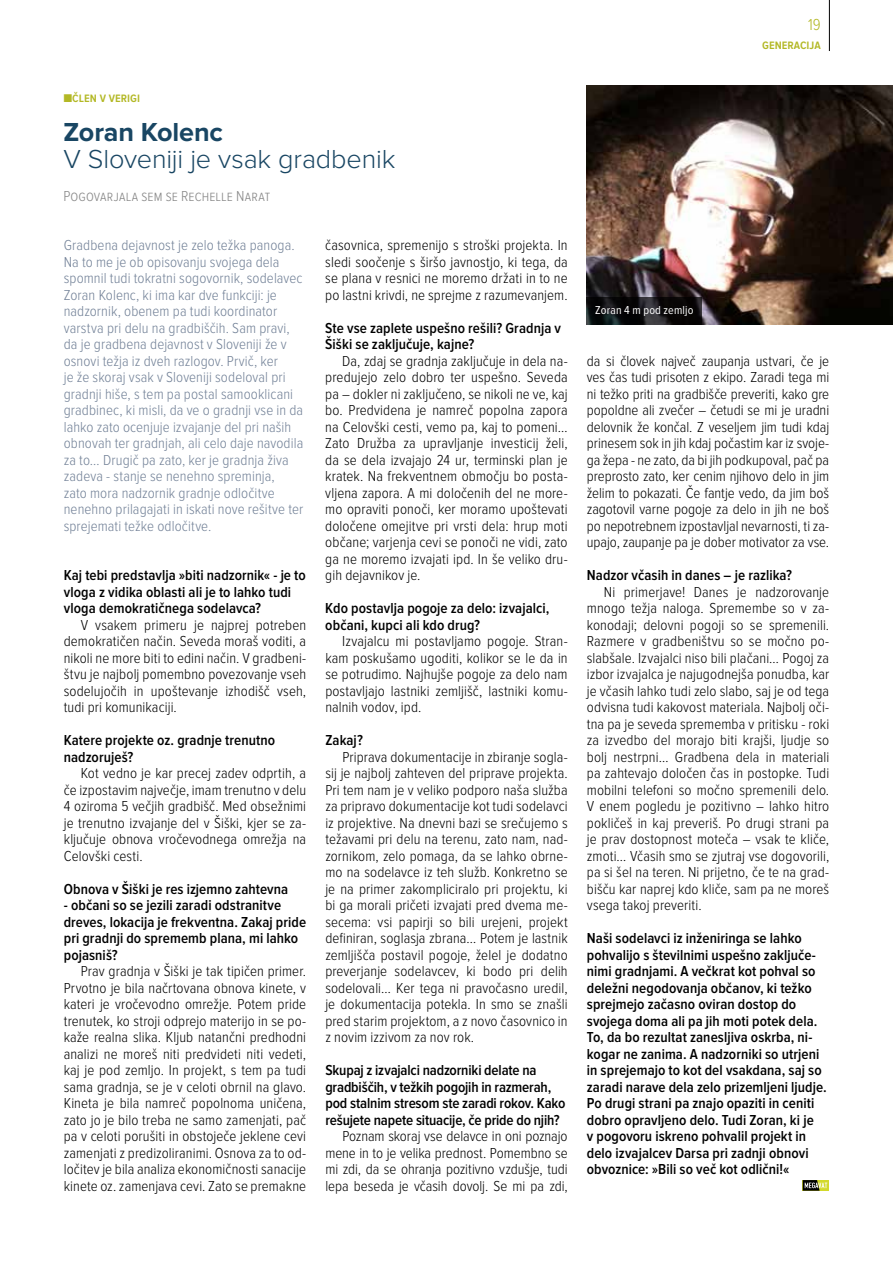
<style>
.page{position:relative;width:893px;height:1263px;background:#fff}
.page>*{position:absolute;margin:0;border:0;box-sizing:border-box;transform-origin:0 0}
.t1{font:300 27px "Proxima Nova";letter-spacing:-.005em;color:#194663}
.t2{font:700 27px "Proxima Nova";letter-spacing:-.005em;color:#194663}
.t3{font:300 16.5px "Proxima Nova Cond";color:#b3b825}
.t4{font:300 15px/16.5px "Proxima Nova Cond";letter-spacing:.005em;color:#000;text-align:justify}
.t5{font:600 15px/16.5px "Proxima Nova Cond";letter-spacing:.005em;color:#000}
.t6{font:300 15px/16.5px "Proxima Nova Cond";letter-spacing:.005em;color:#728197}
.t7{font:300 15px "Proxima Nova Cond";letter-spacing:.01em;color:#878787}
.t8{font:600 13.5px "Proxima Nova Cond";color:#b3b825}
.t9{font:12px "Proxima Nova Cond";letter-spacing:.015em;color:#fff}
</style>
<div class="page">
<hr style="left:829px;top:0;width:1px;height:51px;background:#000">
<svg style="left:827px;top:1180px;width:2px;height:11px"></svg>
<svg style="left:803px;top:1180px;width:24px;height:11px"></svg>
<img style="left:587px;top:85px;width:306px;height:239px">
<svg style="left:587px;top:297px;width:115px;height:27px;background:#121214"></svg>
<p class="t8" style="left:63px;top:91px;width:78px">■člen v verigi</p>
<h1 class="t2" style="left:63px;top:119px;width:161px">Zoran Kolenc</h1>
<h1 class="t1" style="left:63px;top:146px;width:333px">V Sloveniji je vsak gradbenik</h1>
<p class="t7" style="left:63px;top:189px;width:208px">Pogovarjala sem se Rechelle Narat</p>
<p class="t6" style="left:64px;top:237px;width:241px">Gradbena dejavnost je zelo težka panoga.<br>Na to me je ob opisovanju svojega dela spomnil tudi tokratni sogovornik, sodelavec Zoran Kolenc, ki ima kar dve funkciji: je nadzornik, obenem pa tudi koordinator varstva pri delu na gradbiščih. Sam pravi, da je gradbena dejavnost v Sloveniji že v osnovi težja iz dveh razlogov. Prvič, ker<br>je že skoraj vsak v Sloveniji sodeloval pri gradnji hiše, s tem pa postal samooklicani gradbinec, ki misli, da ve o gradnji vse in da lahko zato ocenjuje izvajanje del pri naših obnovah ter gradnjah, ali celo daje navodila za to… Drugič pa zato, ker je gradnja živa zadeva - stanje se nenehno spreminja,<br>zato mora nadzornik gradnje odločitve nenehno prilagajati in iskati nove rešitve ter sprejemati težke odločitve.</p>
<p class="t5" style="left:64px;top:567px;width:244px">Kaj tebi predstavlja »biti nadzornik« - je to vloga z vidika oblasti ali je to lahko tudi vloga demokratičnega sodelavca?</p>
<p class="t4" style="left:64px;top:617px;width:244px;text-indent:17px">V vsakem primeru je najprej potreben demokratičen način. Seveda moraš voditi, a nikoli ne more biti to edini način. V gradbeni&shy;štvu je najbolj pomembno povezovanje vseh sodelujočih in upoštevanje izhodišč vseh, tudi pri komunikaciji.</p>
<p class="t5" style="left:64px;top:732px;width:213px">Katere projekte oz. gradnje trenutno nadzoruješ?</p>
<p class="t4" style="left:64px;top:765px;width:244px;text-indent:17px">Kot vedno je kar precej zadev odprtih, a če izpostavim največje, imam trenutno v delu 4 oziroma 5 večjih gradbišč. Med obsežnimi je trenutno izvajanje del v Šiški, kjer se za&shy;ključuje obnova vročevodnega omrežja na Celovški cesti.</p>
<p class="t5" style="left:64px;top:881px;width:226px">Obnova v Šiški je res izjemno zahtevna</p>
<p class="t5" style="left:64px;top:897px;width:244px">- občani so se jezili zaradi odstranitve dreves, lokacija je frekventna. Zakaj pride pri gradnji do sprememb plana, mi lahko pojasniš?</p>
<p class="t4" style="left:64px;top:963px;width:244px;text-indent:17px">Prav gradnja v Šiški je tak tipičen primer.<br>Prvotno je bila načrtovana obnova kinete, v kateri je vročevodno omrežje. Potem pride trenutek, ko stroji odprejo materijo in se po&shy;kaže realna slika. Kljub natančni predhodni analizi ne moreš niti predvideti niti vedeti, kaj je pod zemljo. In projekt, s tem pa tudi sama gradnja, se je v celoti obrnil na glavo.<br>Kineta je bila namreč popolnoma uničena, zato jo je bilo treba ne samo zamenjati, pač pa v celoti porušiti in obstoječe jeklene cevi zamenjati z predizoliranimi. Osnova za to od&shy;ločitev je bila analiza ekonomičnosti sanacije kinete oz. zamenjava cevi. Zato se premakne</p>
<p class="t4" style="left:325px;top:237px;width:244px">časovnica, spremenijo s stroški projekta. In sledi soočenje s širšo javnostjo, ki tega, da se plana v resnici ne moremo držati in to ne po lastni krivdi, ne sprejme z razumevanjem.</p>
<p class="t5" style="left:325px;top:320px;width:237px">Ste vse zaplete uspešno rešili? Gradnja v<br>Šiški se zaključuje, kajne?</p>
<p class="t4" style="left:325px;top:353px;width:245px;text-indent:17px">Da, zdaj se gradnja zaključuje in dela na&shy;predujejo zelo dobro ter uspešno. Seveda pa – dokler ni zaključeno, se nikoli ne ve, kaj bo. Predvidena je namreč popolna zapora na Celovški cesti, vemo pa, kaj to pomeni… Zato Družba za upravljanje investicij želi, da se dela izvajajo 24 ur, terminski plan je kratek. Na frekventnem območju bo posta&shy;vljena zapora. A mi določenih del ne more&shy;mo opraviti ponoči, ker moramo upoštevati določene omejitve pri vrsti dela: hrup moti občane; varjenja cevi se ponoči ne vidi, zato ga ne moremo izvajati ipd. In še veliko dru&shy;gih dejavnikov je.</p>
<p class="t5" style="left:325px;top:600px;width:226px">Kdo postavlja pogoje za delo: izvajalci, občani, kupci ali kdo drug?</p>
<p class="t4" style="left:325px;top:633px;width:244px;text-indent:17px">Izvajalcu mi postavljamo pogoje. Stran&shy;kam poskušamo ugoditi, kolikor se le da in se potrudimo. Najhujše pogoje za delo nam postavljajo lastniki zemljišč, lastniki komu&shy;nalnih vodov, ipd.</p>
<p class="t5" style="left:325px;top:732px;width:39px">Zakaj?</p>
<p class="t4" style="left:325px;top:749px;width:244px;text-indent:17px">Priprava dokumentacije in zbiranje sogla&shy;sij je najbolj zahteven del priprave projekta.<br>Pri tem nam je v veliko podporo naša služba za pripravo dokumentacije kot tudi sodelavci iz projektive. Na dnevni bazi se srečujemo s težavami pri delu na terenu, zato nam, nad&shy;zornikom, zelo pomaga, da se lahko obrne&shy;mo na sodelavce iz teh služb. Konkretno se je na primer zakompliciralo pri projektu, ki bi ga morali pričeti izvajati pred dvema me&shy;secema: vsi papirji so bili urejeni, projekt definiran, soglasja zbrana… Potem je lastnik zemljišča postavil pogoje, želel je dodatno preverjanje sodelavcev, ki bodo pri delih sodelovali… Ker tega ni pravočasno uredil, je dokumentacija potekla. In smo se znašli pred starim projektom, a z novo časovnico in z novim izzivom za nov rok.</p>
<p class="t5" style="left:325px;top:1062px;width:242px">Skupaj z izvajalci nadzorniki delate na gradbiščih, v težkih pogojih in razmerah, pod stalnim stresom ste zaradi rokov. Kako rešujete napete situacije, če pride do njih?</p>
<p class="t4" style="left:325px;top:1128px;width:244px;text-indent:17px">Poznam skoraj vse delavce in oni poznajo mene in to je velika prednost. Pomembno se mi zdi, da se ohranja pozitivno vzdušje, tudi lepa beseda je včasih dovolj. Se mi pa zdi,</p>
<p class="t3" style="left:808px;top:17px;width:14px">19</p>
<p class="t8" style="left:762px;top:38px;width:60px">generacija</p>
<p class="t9" style="left:595px;top:304px;width:100px">Zoran 4 m pod zemljo</p>
<p class="t4" style="left:587px;top:353px;width:245px">da si človek največ zaupanja ustvari, če je ves čas tudi prisoten z ekipo. Zaradi tega mi ni težko priti na gradbišče preveriti, kako gre popoldne ali zvečer – četudi se mi je uradni delovnik že končal. Z veseljem jim tudi kdaj prinesem sok in jih kdaj počastim kar iz svoje&shy;ga žepa - ne zato, da bi jih podkupoval, pač pa preprosto zato, ker cenim njihovo delo in jim želim to pokazati. Če fantje vedo, da jim boš zagotovil varne pogoje za delo in jih ne boš po nepotrebnem izpostavljal nevarnosti, ti za&shy;upajo, zaupanje pa je dober motivator za vse.</p>
<p class="t5" style="left:587px;top:567px;width:207px">Nadzor včasih in danes – je razlika?</p>
<p class="t4" style="left:587px;top:584px;width:244px;text-indent:17px">Ni primerjave! Danes je nadzorovanje mnogo težja naloga. Spremembe so v za&shy;konodaji; delovni pogoji so se spremenili.<br>Razmere v gradbeništvu so se močno po&shy;slabšale. Izvajalci niso bili plačani… Pogoj za izbor izvajalca je najugodnejša ponudba, kar je včasih lahko tudi zelo slabo, saj je od tega odvisna tudi kakovost materiala. Najbolj oči&shy;tna pa je seveda sprememba v pritisku - roki za izvedbo del morajo biti krajši, ljudje so bolj nestrpni… Gradbena dela in materiali pa zahtevajo določen čas in postopke. Tudi mobilni telefoni so močno spremenili delo.<br>V enem pogledu je pozitivno – lahko hitro pokličeš in kaj preveriš. Po drugi strani pa je prav dostopnost moteča – vsak te kliče, zmoti… Včasih smo se zjutraj vse dogovorili, pa si šel na teren. Ni prijetno, če te na grad&shy;bišču kar naprej kdo kliče, sam pa ne moreš vsega takoj preveriti.</p>
<p class="t5" style="left:587px;top:930px;width:241px">Naši sodelavci iz inženiringa se lahko pohvalijo s številnimi uspešno zaključe&shy;nimi gradnjami. A večkrat kot pohval so deležni negodovanja občanov, ki težko sprejmejo začasno oviran dostop do svojega doma ali pa jih moti potek dela.<br>To, da bo rezultat zanesljiva oskrba, ni&shy;kogar ne zanima. A nadzorniki so utrjeni in sprejemajo to kot del vsakdana, saj so zaradi narave dela zelo prizemljeni ljudje.<br>Po drugi strani pa znajo opaziti in ceniti dobro opravljeno delo. Tudi Zoran, ki je<br>v pogovoru iskreno pohvalil projekt in delo izvajalcev Darsa pri zadnji obnovi obvoznice: »Bili so več kot odlični!«</p>
</div>
